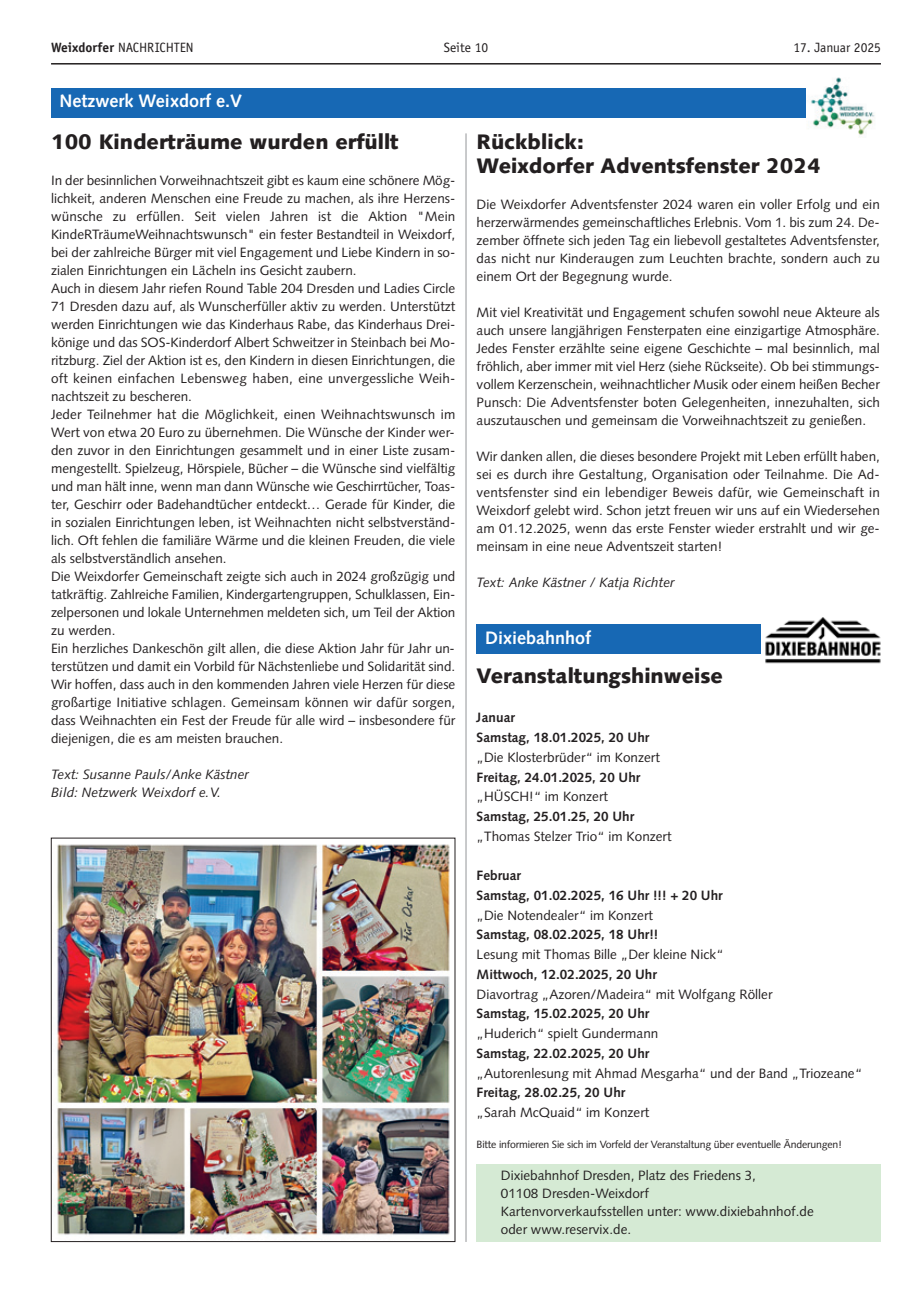
<style>
.page{position:relative;width:915px;height:1293px;background:#fff}
.page>*{position:absolute;margin:0;border:0;box-sizing:border-box;transform-origin:0 0}
.t1{font:900 21px/24px "Syntax";color:#231f20}
.t2{font:700 18px "Syntax";color:#fff}
.t3{font:13.5px/18px "Syntax";color:#231f20;text-align:justify}
.t4{font:700 13.5px/19.8px "Syntax";color:#231f20}
.t5{font:italic 13.5px/18px "Syntax";color:#231f20}
.t6{font:13.5px "Officina Sans";letter-spacing:-.005em;color:#231f20}
.t7{font:10.5px "Syntax";letter-spacing:-.015em;color:#231f20}
.s1{font-weight:700}
</style>
<div class="page">
<hr style="left:51px;top:63px;width:829px;height:2px;background:#231f20">
<div style="left:51px;top:88px;width:792px;height:30px;background:#1768b4"></div>
<img style="left:806px;top:77px;width:69px;height:60px">
<hr style="left:465px;top:133px;width:1px;height:1109px;background:#939598">
<img style="left:57px;top:844px;width:393px;height:391px">
<div style="left:476px;top:1164px;width:404px;height:78px;background:#d5ead4"></div>
<div style="left:476px;top:624px;width:403px;height:30px;background:#1768b4"></div>
<img style="left:761px;top:617px;width:120px;height:47px">
<p class="t6" style="left:51px;top:43px;width:144px"><span class="s1">Weixdorfer</span> NACHRICHTEN</p>
<p class="t6" style="left:443px;top:43px;width:46px">Seite 10</p>
<p class="t6" style="left:793px;top:43px;width:89px">17. Januar 2025</p>
<h2 class="t2" style="left:60px;top:94px;width:184px">Netzwerk Weixdorf e.V</h2>
<h1 class="t1" style="left:51px;top:131px;width:349px">100 Kinderträume wurden erfüllt</h1>
<p class="t3" style="left:51px;top:173px;width:405px;text-align:left">In der besinnlichen Vorweihnachtszeit gibt es kaum eine schönere Mög&shy;lichkeit, anderen Menschen eine Freude zu machen, als ihre Herzens&shy;wünsche zu erfüllen. Seit vielen Jahren ist die Aktion "Mein KindeRTräumeWeihnachtswunsch" ein fester Bestandteil in Weixdorf, bei der zahlreiche Bürger mit viel Engagement und Liebe Kindern in so&shy;zialen Einrichtungen ein Lächeln ins Gesicht zaubern.<br>Auch in diesem Jahr riefen Round Table 204 Dresden und Ladies Circle 71 Dresden dazu auf, als Wunscherfüller aktiv zu werden. Unterstützt werden Einrichtungen wie das Kinderhaus Rabe, das Kinderhaus Drei&shy;könige und das SOS-Kinderdorf Albert Schweitzer in Steinbach bei Mo&shy;ritzburg. Ziel der Aktion ist es, den Kindern in diesen Einrichtungen, die oft keinen einfachen Lebensweg haben, eine unvergessliche Weih&shy;nachtszeit zu bescheren.<br>Jeder Teilnehmer hat die Möglichkeit, einen Weihnachtswunsch im Wert von etwa 20 Euro zu übernehmen. Die Wünsche der Kinder wer&shy;den zuvor in den Einrichtungen gesammelt und in einer Liste zusam&shy;mengestellt. Spielzeug, Hörspiele, Bücher – die Wünsche sind vielfältig und man hält inne, wenn man dann Wünsche wie Geschirrtücher, Toas&shy;ter, Geschirr oder Badehandtücher entdeckt… Gerade für Kinder, die in sozialen Einrichtungen leben, ist Weihnachten nicht selbstverständ&shy;lich. Oft fehlen die familiäre Wärme und die kleinen Freuden, die viele als selbstverständlich ansehen.<br>Die Weixdorfer Gemeinschaft zeigte sich auch in 2024 großzügig und tatkräftig. Zahlreiche Familien, Kindergartengruppen, Schulklassen, Ein&shy;zelpersonen und lokale Unternehmen meldeten sich, um Teil der Aktion zu werden.<br>Ein herzliches Dankeschön gilt allen, die diese Aktion Jahr für Jahr un&shy;terstützen und damit ein Vorbild für Nächstenliebe und Solidarität sind.<br>Wir hoffen, dass auch in den kommenden Jahren viele Herzen für diese großartige Initiative schlagen. Gemeinsam können wir dafür sorgen, dass Weihnachten ein Fest der Freude für alle wird – insbesondere für diejenigen, die es am meisten brauchen.</p>
<p class="t5" style="left:51px;top:767px;width:199px">Text: Susanne Pauls/Anke Kästner<br>Bild: Netzwerk Weixdorf e.V.</p>
<h1 class="t1" style="left:476px;top:131px;width:345px">Rückblick:<br>Weixdorfer Adventsfenster 2024</h1>
<p class="t3" style="left:476px;top:197px;width:404px">Die Weixdorfer Adventsfenster 2024 waren ein voller Erfolg und ein herzerwärmendes gemeinschaftliches Erlebnis. Vom 1. bis zum 24. De&shy;zember öffnete sich jeden Tag ein liebevoll gestaltetes Adventsfenster, das nicht nur Kinderaugen zum Leuchten brachte, sondern auch zu einem Ort der Begegnung wurde.</p>
<p class="t3" style="left:476px;top:305px;width:404px">Mit viel Kreativität und Engagement schufen sowohl neue Akteure als auch unsere langjährigen Fensterpaten eine einzigartige Atmosphäre.<br>Jedes Fenster erzählte seine eigene Geschichte – mal besinnlich, mal fröhlich, aber immer mit viel Herz (siehe Rückseite). Ob bei stimmungs&shy;vollem Kerzenschein, weihnachtlicher Musik oder einem heißen Becher Punsch: Die Adventsfenster boten Gelegenheiten, innezuhalten, sich auszutauschen und gemeinsam die Vorweihnachtszeit zu genießen.</p>
<p class="t3" style="left:476px;top:449px;width:404px">Wir danken allen, die dieses besondere Projekt mit Leben erfüllt haben, sei es durch ihre Gestaltung, Organisation oder Teilnahme. Die Ad&shy;ventsfenster sind ein lebendiger Beweis dafür, wie Gemeinschaft in Weixdorf gelebt wird. Schon jetzt freuen wir uns auf ein Wiedersehen am 01.12.2025, wenn das erste Fenster wieder erstrahlt und wir ge&shy;meinsam in eine neue Adventszeit starten!</p>
<p class="t5" style="left:476px;top:575px;width:199px">Text: Anke Kästner / Katja Richter</p>
<h2 class="t2" style="left:485px;top:630px;width:108px">Dixiebahnhof</h2>
<h1 class="t1" style="left:476px;top:664px;width:248px">Veranstaltungshinweise</h1>
<p class="t4" style="left:476px;top:709px;width:174px">Januar<br>Samstag, 18.01.2025, 20 Uhr</p>
<p class="t3" style="left:476px;top:749px;width:185px">„Die Klosterbrüder“ im Konzert</p>
<p class="t4" style="left:476px;top:768px;width:165px">Freitag, 24.01.2025, 20 Uhr</p>
<p class="t3" style="left:476px;top:789px;width:133px">„HÜSCH!“ im Konzert</p>
<p class="t4" style="left:476px;top:807px;width:159px">Samstag, 25.01.25, 20 Uhr</p>
<p class="t3" style="left:476px;top:828px;width:196px">„Thomas Stelzer Trio“ im Konzert</p>
<p class="t4" style="left:476px;top:867px;width:247px">Februar<br>Samstag, 01.02.2025, 16 Uhr !!! + 20 Uhr</p>
<p class="t3" style="left:476px;top:907px;width:178px">„Die Notendealer“ im Konzert</p>
<p class="t4" style="left:476px;top:926px;width:183px">Samstag, 08.02.2025, 18 Uhr!!</p>
<p class="t3" style="left:476px;top:946px;width:248px">Lesung mit Thomas Bille „Der kleine Nick“</p>
<p class="t4" style="left:476px;top:965px;width:182px">Mittwoch, 12.02.2025, 20 Uhr</p>
<p class="t3" style="left:476px;top:986px;width:297px">Diavortrag „Azoren/Madeira“ mit Wolfgang Röller</p>
<p class="t4" style="left:476px;top:1005px;width:174px">Samstag, 15.02.2025, 20 Uhr</p>
<p class="t3" style="left:476px;top:1025px;width:183px">„Huderich“ spielt Gundermann</p>
<p class="t4" style="left:476px;top:1044px;width:174px">Samstag, 22.02.2025, 20 Uhr</p>
<p class="t3" style="left:476px;top:1065px;width:387px">„Autorenlesung mit Ahmad Mesgarha“ und der Band „Triozeane“</p>
<p class="t4" style="left:476px;top:1084px;width:150px">Freitag, 28.02.25, 20 Uhr</p>
<p class="t3" style="left:476px;top:1104px;width:174px">„Sarah McQuaid“ im Konzert</p>
<p class="t7" style="left:476px;top:1139px;width:366px">Bitte informieren Sie sich im Vorfeld der Veranstaltung über eventuelle Änderungen!</p>
<p class="t3" style="left:500px;top:1167px;width:314px;text-align:left">Dixiebahnhof Dresden, Platz des Friedens 3,<br>01108 Dresden-Weixdorf<br>Kartenvorverkaufsstellen unter: www.dixiebahnhof.de oder www.reservix.de.</p>
</div>
